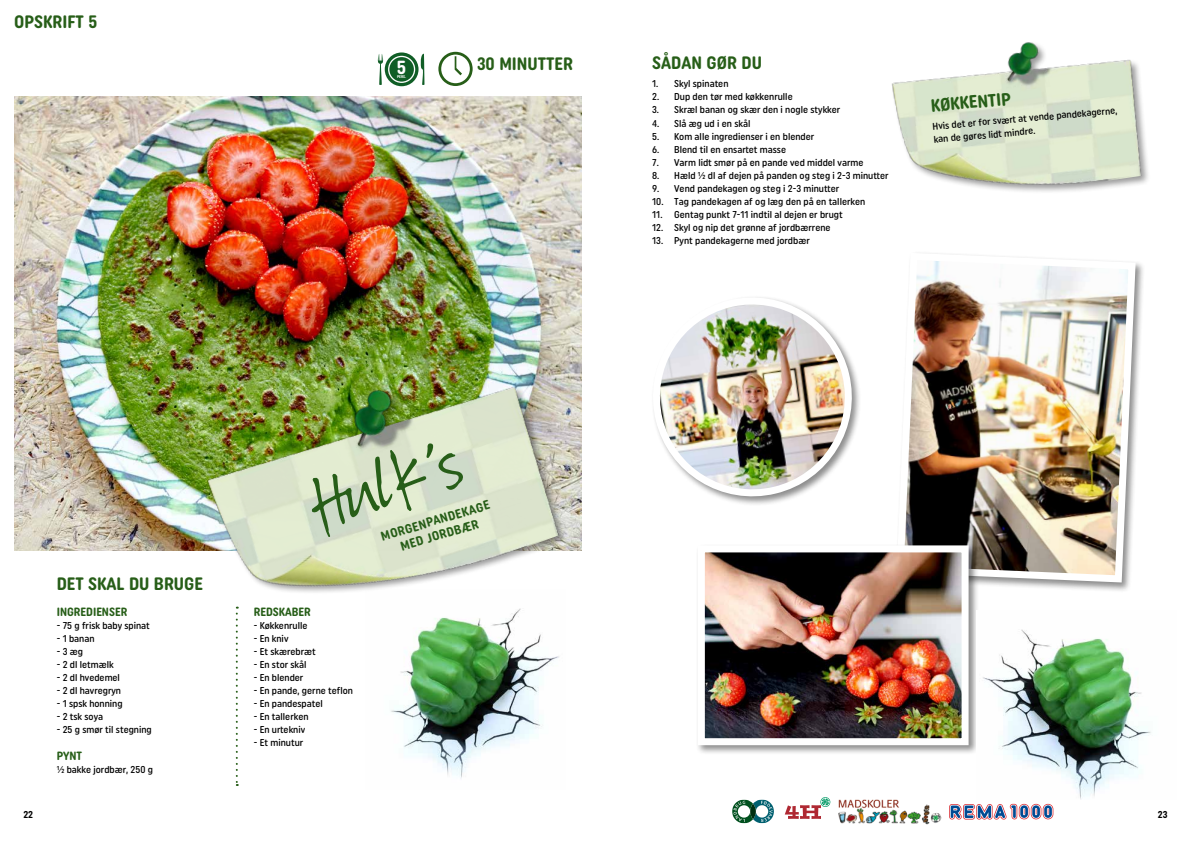
<style>
.page{position:relative;width:1191px;height:842px;background:#fff}
.page>*{position:absolute;margin:0;border:0;box-sizing:border-box;transform-origin:0 0}
.t1{font:87.1px "Suomi Hand Script";color:#275e18}
.t2{font:700 19px "Uniform Rounded Condensed";color:#fff}
.t3{font:700 18px "Uniform Rounded Condensed";color:#275e18}
.t4{font:700 13px/15px "Uniform Rounded Condensed";color:#275e18;text-align:center}
.t5{font:700 12px "Uniform Rounded Condensed";color:#275e18}
.t6{font:500 10px/13px "Uniform Rounded Condensed";color:#000}
.t7{font:700 10px "Uniform Rounded Condensed";color:#000}
.t8{font:700 4px "Uniform Rounded Condensed";color:#fff}
</style>
<div class="page">
<img style="left:838px;top:799px;width:103px;height:26px">
<svg style="left:732px;top:799px;width:42px;height:24px"></svg>
<svg style="left:949px;top:804px;width:103px;height:16px"></svg>
<img style="left:14px;top:96px;width:567px;height:455px">
<svg style="left:236px;top:648px;width:2px;height:138px"></svg>
<div style="left:894px;top:251px;width:251px;height:341px;background:#000;opacity:.45"></div>
<img style="left:894px;top:251px;width:245px;height:335px">
<img style="left:891px;top:42px;width:257px;height:150px">
<div style="left:696px;top:543px;width:282px;height:212px;background:#000;opacity:.45"></div>
<img style="left:706px;top:553px;width:254px;height:184px">
<div style="left:698px;top:545px;width:270px;height:200px;border:7px solid #fff"></div>
<svg style="left:378px;top:52px;width:46px;height:34px"></svg>
<div style="left:389px;top:57px;width:25px;height:25px;background:#105e26;border-radius:50%"></div>
<svg style="left:438px;top:52px;width:34px;height:34px"></svg>
<img style="left:391px;top:645px;width:168px;height:133px">
<div style="left:651px;top:296px;width:210px;height:210px;background:#000;opacity:.45"></div>
<img style="left:651px;top:296px;width:207px;height:206px">
<img style="left:976px;top:611px;width:175px;height:189px">
<img style="left:182px;top:336px;width:400px;height:309px">
<svg style="left:784px;top:797px;width:46px;height:22px"></svg>
<h3 class="t3" style="left:14px;top:11px;width:85px">OPSKRIFT 5</h3>
<h2 class="t2" style="left:397px;top:56px;width:11px">5</h2>
<p class="t8" style="left:397px;top:74px;width:11px">PERS.</p>
<h3 class="t3" style="left:477px;top:53px;width:97px">30 MINUTTER</h3>
<h3 class="t3" style="left:57px;top:573px;width:148px">DET SKAL DU BRUGE</h3>
<p class="t5" style="left:57px;top:604px;width:72px">INGREDIENSER</p>
<p class="t6" style="left:57px;top:618px;width:95px">- 75 g frisk baby spinat</p>
<p class="t6" style="left:57px;top:631px;width:39px">- 1 banan</p>
<p class="t6" style="left:57px;top:644px;width:28px">- 3 æg</p>
<p class="t6" style="left:57px;top:657px;width:58px">- 2 dl letmælk</p>
<p class="t6" style="left:57px;top:670px;width:65px">- 2 dl hvedemel</p>
<p class="t6" style="left:57px;top:683px;width:66px">- 2 dl havregryn</p>
<p class="t6" style="left:57px;top:696px;width:67px">- 1 spsk honning</p>
<p class="t6" style="left:57px;top:709px;width:48px">- 2 tsk soya</p>
<p class="t6" style="left:57px;top:722px;width:97px">- 25 g smør til stegning</p>
<p class="t5" style="left:57px;top:749px;width:27px">PYNT</p>
<p class="t6" style="left:57px;top:763px;width:98px">½ bakke jordbær, 250 g</p>
<h1 class="t1" style="left:302px;top:462px;width:152px;rotate:-17deg">Hu lk’s</h1>
<h3 class="t4" style="left:379px;top:530px;width:114px;rotate:-17deg">MORGENPANDEKAGE<br>MED JORDBÆR</h3>
<p class="t5" style="left:254px;top:604px;width:58px">REDSKABER</p>
<p class="t6" style="left:254px;top:618px;width:55px">- Køkkenrulle</p>
<p class="t6" style="left:254px;top:631px;width:36px">- En kniv</p>
<p class="t6" style="left:254px;top:644px;width:64px">- Et skærebræt</p>
<p class="t6" style="left:254px;top:657px;width:54px">- En stor skål</p>
<p class="t6" style="left:254px;top:670px;width:51px">- En blender</p>
<p class="t6" style="left:254px;top:683px;width:101px">- En pande, gerne teflon</p>
<p class="t6" style="left:254px;top:696px;width:71px">- En pandespatel</p>
<p class="t6" style="left:254px;top:709px;width:56px">- En tallerken</p>
<p class="t6" style="left:254px;top:722px;width:53px">- En urtekniv</p>
<p class="t6" style="left:254px;top:735px;width:51px">- Et minutur</p>
<h3 class="t3" style="left:652px;top:52px;width:111px">SÅDAN GØR DU</h3>
<p class="t6" style="left:652px;top:77px;width:78px">1. Skyl spinaten</p>
<p class="t6" style="left:652px;top:90px;width:142px">2. Dup den tør med køkkenrulle</p>
<p class="t6" style="left:652px;top:103px;width:189px">3. Skræl banan og skær den i nogle stykker</p>
<p class="t6" style="left:652px;top:116px;width:100px">4. Slå æg ud i en skål</p>
<p class="t6" style="left:652px;top:129px;width:163px">5. Kom alle ingredienser i en blender</p>
<p class="t6" style="left:652px;top:142px;width:135px">6. Blend til en ensartet masse</p>
<p class="t6" style="left:652px;top:155px;width:213px">7. Varm lidt smør på en pande ved middel varme</p>
<p class="t6" style="left:652px;top:168px;width:238px">8. Hæld ½ dl af dejen på panden og steg i 2-3 minutter</p>
<p class="t6" style="left:652px;top:181px;width:188px">9. Vend pandekagen og steg i 2-3 minutter</p>
<p class="t6" style="left:652px;top:194px;width:214px">10. Tag pandekagen af og læg den på en tallerken</p>
<p class="t6" style="left:652px;top:207px;width:192px">11. Gentag punkt 7-11 indtil al dejen er brugt</p>
<p class="t6" style="left:652px;top:220px;width:180px">12. Skyl og nip det grønne af jordbærrene</p>
<p class="t6" style="left:652px;top:233px;width:159px">13. Pynt pandekagerne med jordbær</p>
<h3 class="t3" style="left:930px;top:95px;width:82px;rotate:-5deg">KØKKENTIP</h3>
<p class="t6" style="left:932px;top:120px;width:187px;rotate:-5deg">Hvis det er for svært at vende pandekagerne, kan de gøres lidt mindre.</p>
<p class="t7" style="left:23px;top:808px;width:11px">22</p>
<p class="t7" style="left:1157px;top:808px;width:11px">23</p>
</div>
